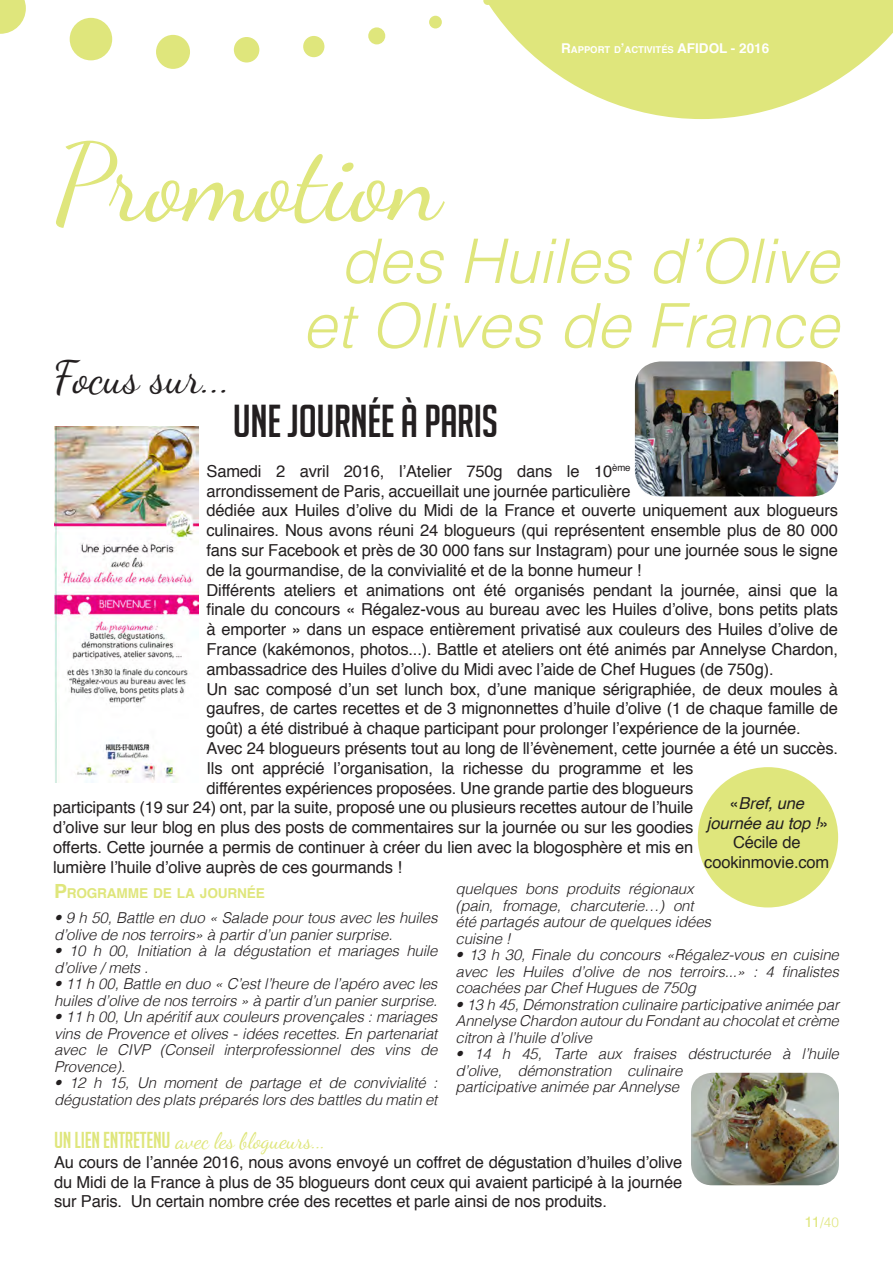
<style>
.page{position:relative;width:893px;height:1263px;background:#fff}
.page>*{position:absolute;margin:0;border:0;box-sizing:border-box;transform-origin:0 0}
.t1{font:108px "Dancing Script";color:#dfe67c}
.t2{font:italic 300 61.5px "Helvetica";color:#dfe67c}
.t3{font:45px "Big Noodle Titling";letter-spacing:-.01em;color:#231f20}
.t4{font:45px "Dancing Script";color:#231f20}
.t5{font:22.5px "Dancing Script";letter-spacing:-.01em;color:#dfe67c}
.t6{font:16.5px/19.8px "Helvetica";letter-spacing:-.01em;color:#231f20;text-align:justify}
.t7{font:italic 16.5px/19.8px "Helvetica";letter-spacing:-.01em;color:#231f20;text-align:center}
.t8{font:italic 300 15px/16.5px "Helvetica";letter-spacing:-.01em;color:#231f20}
.t9{font:700 13.65px "Helvetica";letter-spacing:-.015em;color:#dfe67c}
.t10{font:300 13.5px "Helvetica";color:#dfe67c}
.t11{font:700 9.45px "Helvetica";color:#fff}
.s1{font-size:13.5px}
.s2{font-size:19.5px}
.s3{font-style:normal}
.s4{font-family:"Big Noodle Titling"}
.s5{font-weight:400;font-size:15px}
</style>
<div class="page">
<div style="left:368px;top:27px;width:17px;height:17px;background:#dfe67c;border-radius:50%"></div>
<div style="left:429px;top:16px;width:13px;height:12px;background:#dfe67c;border-radius:50%"></div>
<svg style="left:483px;top:0;width:410px;height:119px;fill:#dfe67c"></svg>
<svg style="left:0;top:0;width:26px;height:34px"></svg>
<div style="left:70px;top:18px;width:42px;height:42px;background:#dfe67c;border-radius:50%"></div>
<div style="left:156px;top:35px;width:34px;height:34px;background:#dfe67c;border-radius:50%"></div>
<div style="left:234px;top:37px;width:25px;height:26px;background:#dfe67c;border-radius:50%"></div>
<div style="left:303px;top:36px;width:21px;height:21px;background:#dfe67c;border-radius:50%"></div>
<img style="left:691px;top:1073px;width:148px;height:112px">
<img style="left:635px;top:361px;width:203px;height:135px">
<img style="left:54px;top:426px;width:144px;height:356px">
<div style="left:698px;top:767px;width:140px;height:140px;background:#dfe67c;border-radius:50%"></div>
<p class="t11" style="left:561px;top:42px;width:210px"><span class="s1">R</span>APPORT D<span class="s1">’</span>ACTIVITÉS <span class="s1">AFIDOL - 2016</span></p>
<p class="t1" style="left:54px;top:119px;width:389px">Promotion</p>
<p class="t2" style="left:340px;top:209px;width:500px">des Huiles d’Olive</p>
<p class="t2" style="left:302px;top:273px;width:538px">et Olives de France</p>
<p class="t4" style="left:53px;top:351px;width:179px">Focus sur...</p>
<p class="t3" style="left:233px;top:397px;width:266px">UNE JOURNÉE À PARIS</p>
<p class="t6" style="left:206px;top:462px;width:633px;text-align:left">Samedi 2 avril 2016, l’Atelier 750g dans le 10<sup>ème<br></sup>arrondissement de Paris, accueillait une journée particulière<br>dédiée aux Huiles d’olive du Midi de la France et ouverte uniquement aux blogueurs culinaires. Nous avons réuni 24 blogueurs (qui représentent ensemble plus de 80 000 fans sur Facebook et près de 30 000 fans sur Instagram) pour une journée sous le signe de la gourmandise, de la convivialité et de la bonne humeur !</p>
<p class="t6" style="left:206px;top:580px;width:633px">Différents ateliers et animations ont été organisés pendant la journée, ainsi que la finale du concours « Régalez-vous au bureau avec les Huiles d’olive, bons petits plats à emporter » dans un espace entièrement privatisé aux couleurs des Huiles d’olive de France (kakémonos, photos...). Battle et ateliers ont été animés par Annelyse Chardon, ambassadrice des Huiles d’olive du Midi avec l’aide de Chef Hugues (de 750g).</p>
<p class="t6" style="left:207px;top:679px;width:633px">Un sac composé d’un set lunch box, d’une manique sérigraphiée, de deux moules à gaufres, de cartes recettes et de 3 mignonnettes d’huile d’olive (1 de chaque famille de goût) a été distribué à chaque participant pour prolonger l’expérience de la journée.</p>
<p class="t6" style="left:207px;top:739px;width:633px">Avec 24 blogueurs présents tout au long de ll’évènement, cette journée a été un succès.</p>
<p class="t6" style="left:207px;top:759px;width:488px">Ils ont apprécié l’organisation, la richesse du programme et les</p>
<p class="t6" style="left:207px;top:778px;width:488px">différentes expériences proposées. Une grande partie des blogueurs</p>
<p class="t6" style="left:53px;top:798px;width:642px">participants (19 sur 24) ont, par la suite, proposé une ou plusieurs recettes autour de l’huile</p>
<p class="t6" style="left:53px;top:818px;width:642px">d’olive sur leur blog en plus des posts de commentaires sur la journée ou sur les goodies</p>
<p class="t6" style="left:53px;top:838px;width:642px">offerts. Cette journée a permis de continuer à créer du lien avec la blogosphère et mis en</p>
<p class="t6" style="left:53px;top:858px;width:350px">lumière l’huile d’olive auprès de ces gourmands !</p>
<p class="t9" style="left:54px;top:882px;width:212px"><span class="s2">P</span>ROGRAMME DE LA JOURNÉE</p>
<p class="t8" style="left:54px;top:909px;width:385px">• 9 h 50, Battle en duo « Salade pour tous avec les huiles d’olive de nos terroirs» à partir d’un panier surprise.</p>
<p class="t8" style="left:54px;top:942px;width:385px">• 10 h 00, Initiation à la dégustation et mariages huile d’olive / mets .</p>
<p class="t8" style="left:54px;top:975px;width:385px">• 11 h 00, Battle en duo « C’est l’heure de l’apéro avec les huiles d’olive de nos terroirs » à partir d’un panier surprise.</p>
<p class="t8" style="left:54px;top:1008px;width:385px;text-align:justify">• 11 h 00, Un apéritif aux couleurs provençales : mariages vins de Provence et olives - idées recettes. En partenariat avec le CIVP (Conseil interprofessionnel des vins de Provence).</p>
<p class="t8" style="left:54px;top:1074px;width:385px">• 12 h 15, Un moment de partage et de convivialité : dégustation des plats préparés lors des battles du matin et</p>
<p class="t7" style="left:707px;top:793px;width:123px"><span class="s3">«</span>Bref, une journée au top !<span class="s3">»</span></p>
<p class="t6" style="left:733px;top:833px;width:69px">Cécile de</p>
<p class="t6" style="left:704px;top:853px;width:127px">cookinmovie.com</p>
<p class="t8" style="left:455px;top:880px;width:257px">quelques bons produits régionaux (pain, fromage, charcuterie…) ont été partagés autour de quelques idées</p>
<p class="t8" style="left:455px;top:929px;width:57px">cuisine !</p>
<p class="t8" style="left:455px;top:946px;width:385px;text-align:justify">• 13 h 30, Finale du concours «Régalez-vous en cuisine avec les Huiles d’olive de nos terroirs...» : 4 finalistes coachées par Chef Hugues de 750g</p>
<p class="t8" style="left:455px;top:995px;width:385px;text-align:justify">• 13 h 45, Démonstration culinaire participative animée par Annelyse Chardon autour du Fondant au chocolat et crème citron à l’huile d’olive</p>
<p class="t8" style="left:455px;top:1045px;width:385px">• 14 h 45, Tarte aux fraises déstructurée à l’huile d’olive, démonstration culinaire<br>participative animée par Annelyse</p>
<p class="t5" style="left:54px;top:1127px;width:273px"><span class="s4">UN LIEN ENTRETENU</span> avec les blogueurs...</p>
<p class="t6" style="left:54px;top:1152px;width:630px">Au cours de l’année 2016, nous avons envoyé un coffret de dégustation d’huiles d’olive du Midi de la France à plus de 35 blogueurs dont ceux qui avaient participé à la journée sur Paris. Un certain nombre crée des recettes et parle ainsi de nos produits.</p>
<p class="t10" style="left:805px;top:1211px;width:36px"><span class="s5">11</span>/40</p>
</div>
